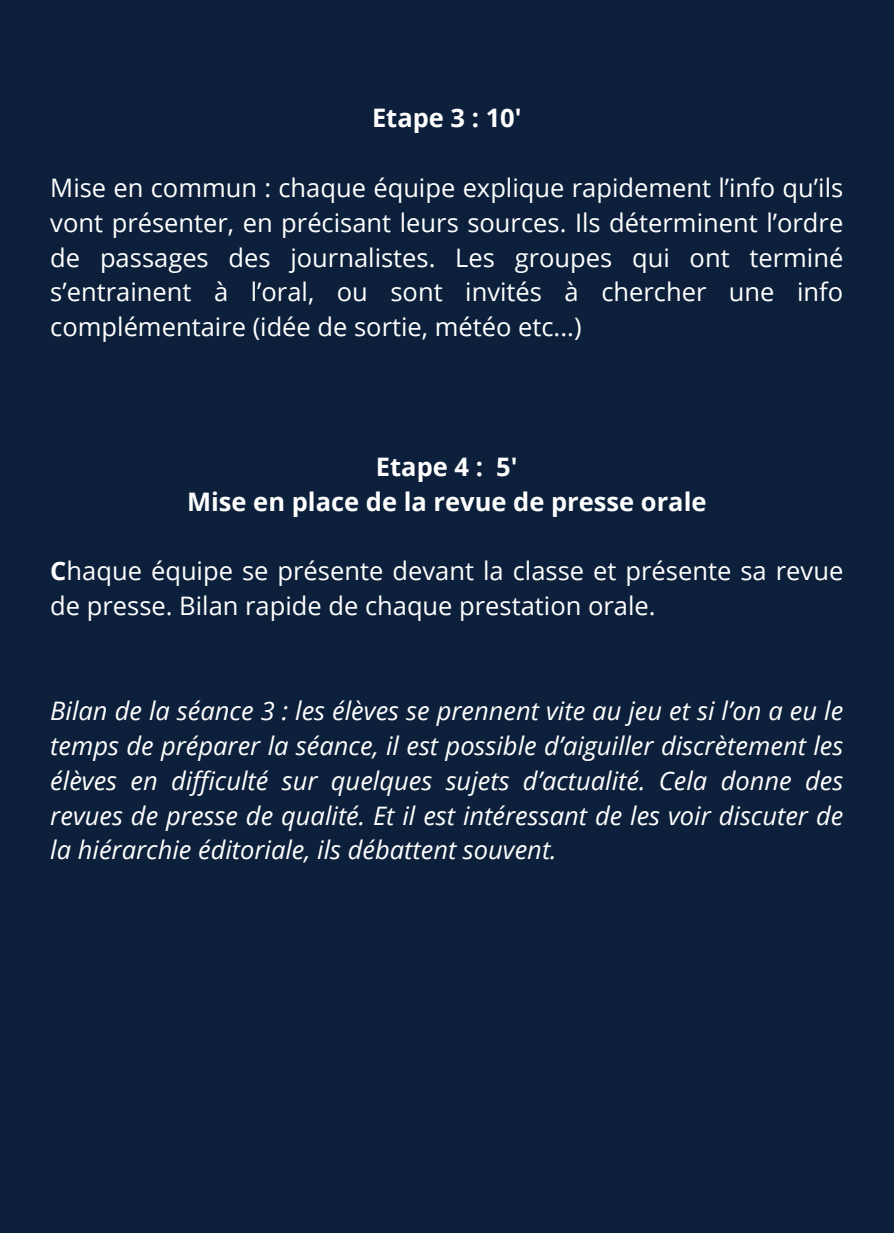
<style>
.page{position:relative;width:894px;height:1233px;background:#fff}
.page>*{position:absolute;margin:0;border:0;box-sizing:border-box;transform-origin:0 0}
.t1{font:25.5px/34.8px "Open Sans";color:#fff;text-align:justify}
.t2{font:italic 25.5px/34.8px "Open Sans";color:#fff;text-align:justify}
.t3{font:700 25.5px/34.8px "Open Sans";color:#fff;text-align:center}
.s1{font-weight:700}
</style>
<div class="page">
<div style="left:0;top:0;width:893px;height:1233px;background:#0d203b"></div>
<h1 class="t3" style="left:372px;top:100px;width:151px">Etape 3 : 10'</h1>
<p class="t1" style="left:50px;top:170px;width:794px">Mise en commun : chaque équipe explique rapidement l’info qu’ils vont présenter, en précisant leurs sources. Ils déterminent l’ordre de passages des journalistes. Les groupes qui ont terminé s’entrainent à l’oral, ou sont invités à chercher une info complémentaire (idée de sortie, météo etc...)</p>
<h1 class="t3" style="left:187px;top:449px;width:521px">Etape 4 : 5'<br>Mise en place de la revue de presse orale</h1>
<p class="t1" style="left:50px;top:553px;width:794px"><span class="s1">C</span>haque équipe se présente devant la classe et présente sa revue de presse. Bilan rapide de chaque prestation orale.</p>
<p class="t2" style="left:50px;top:693px;width:794px">Bilan de la séance 3 : les élèves se prennent vite au jeu et si l’on a eu le temps de préparer la séance, il est possible d’aiguiller discrètement les élèves en difficulté sur quelques sujets d’actualité. Cela donne des revues de presse de qualité. Et il est intéressant de les voir discuter de la hiérarchie éditoriale, ils débattent souvent.</p>
</div>
